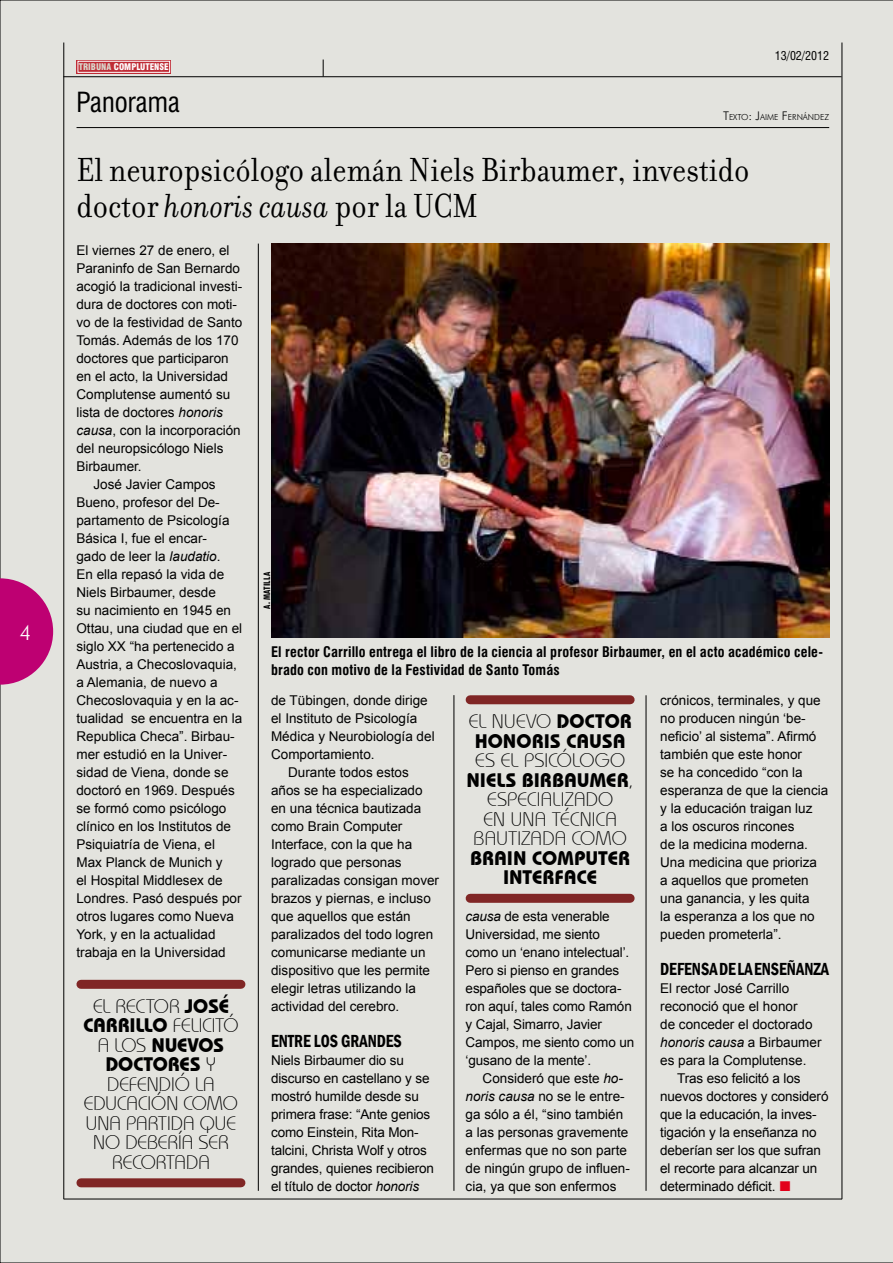
<style>
.page{position:relative;width:893px;height:1263px;background:#e3e3de}
.page>*{position:absolute;margin:0;border:0;box-sizing:border-box;transform-origin:0 0}
.t1{font:36px/36px "Filosofia";color:#000;scale:.9 1}
.t2{font:condensed 27px "Swiss 721 BT";color:#000}
.t3{font:300 21px "Futura BT";color:#fff}
.t4{font:300 19.5px/19.5px "Bauhaus IT Cby BT";letter-spacing:.005em;color:#000;text-align:center}
.t5{font:700 19.5px/19.5px "Bauhaus IT Cby BT";letter-spacing:.025em;color:#000;text-align:center}
.t6{font:600 condensed 18px "Franklin Gothic";color:#000;scale:.9 1}
.t7{font:700 condensed 14.25px/18px "Swiss 721 BT";letter-spacing:.01em;color:#000}
.t8{font:13.5px/18px "Arial";color:#000}
.t9{font:italic 13.5px "Arial";color:#000}
.t10{font:condensed 12px "Swiss 721 BT";color:#000}
.t11{font:900 condensed 9px "Swiss 721 BT";color:#fff}
.t12{font:700 condensed 9px "Futura BT";letter-spacing:.025em;color:#000}
.t13{font:300 8.4px "Futura BT";color:#000}
.s1{color:#dad8cd}
.s2{font-size:12px}
.s3{font-style:italic}
.s4{font-weight:300}
.s5{font-style:normal}
.s6{font-weight:700}
</style>
<div class="page">
<hr style="left:64px;top:43px;width:1px;height:1156px;background:#000">
<hr style="left:77px;top:127px;width:752px;height:1px;background:#000">
<hr style="left:842px;top:43px;width:1px;height:1156px;background:#000">
<div style="left:77px;top:60px;width:94px;height:13px;background:#bf2b35"></div>
<div style="left:78px;top:61px;width:92px;height:11px;border:1px solid #fff"></div>
<hr style="left:63px;top:76px;width:779px;height:1px;background:#000">
<svg style="left:323px;top:60px;width:1px;height:17px"></svg>
<hr style="left:64px;top:1199px;width:778px;height:1px;background:#000">
<svg style="left:0;top:578px;width:53px;height:107px;background:#c63189"></svg>
<img style="left:271px;top:244px;width:558px;height:393px">
<div style="left:81px;top:980px;width:160px;height:9px;background:#802625"></div>
<div style="left:81px;top:1178px;width:160px;height:9px;background:#802625"></div>
<hr style="left:258px;top:244px;width:1px;height:947px;background:#000">
<hr style="left:454px;top:695px;width:1px;height:496px;background:#000">
<hr style="left:646px;top:695px;width:1px;height:496px;background:#000">
<div style="left:470px;top:695px;width:160px;height:9px;background:#802625"></div>
<div style="left:470px;top:894px;width:160px;height:9px;background:#802625"></div>
<svg style="left:780px;top:1181px;width:10px;height:10px"></svg>
<h3 class="t3" style="left:19px;top:619px;width:14px">4</h3>
<p class="t11" style="left:79px;top:62px;width:91px"><span class="s1">TRIBUNA</span> COMPLUTENSE</p>
<h2 class="t2" style="left:77px;top:86px;width:105px">Panorama</h2>
<p class="t10" style="left:775px;top:48px;width:56px">13/02/2012</p>
<p class="t13" style="left:723px;top:112px;width:108px"><span class="s2">T</span>EXTO<span class="s2">: J</span>AIME <span class="s2">F</span>ERNÁNDEZ</p>
<h1 class="t1" style="left:77px;top:153px;width:749px">El neuropsicólogo alemán Niels Birbaumer, investido doctor <span class="s3">honoris causa</span> por la UCM</h1>
<p class="t8" style="left:76px;top:241px;width:155px">El viernes 27 de enero, el</p>
<p class="t8" style="left:76px;top:259px;width:165px">Paraninfo de San Bernardo</p>
<p class="t8" style="left:76px;top:277px;width:167px">acogió la tradicional investi-</p>
<p class="t8" style="left:76px;top:295px;width:162px">dura de doctores con moti-</p>
<p class="t8" style="left:76px;top:313px;width:167px">vo de la festividad de Santo</p>
<p class="t8" style="left:76px;top:331px;width:164px">Tomás. Además de los 170</p>
<p class="t8" style="left:76px;top:349px;width:154px">doctores que participaron</p>
<p class="t8" style="left:76px;top:367px;width:153px">en el acto, la Universidad</p>
<p class="t8" style="left:76px;top:385px;width:155px">Complutense aumentó su</p>
<p class="t8" style="left:76px;top:403px;width:148px">lista de doctores <span class="s3">honoris</span></p>
<p class="t8" style="left:76px;top:421px;width:166px"><span class="s3">causa</span>, con la incorporación</p>
<p class="t8" style="left:76px;top:439px;width:149px">del neuropsicólogo Niels</p>
<p class="t8" style="left:76px;top:457px;width:67px">Birbaumer.</p>
<p class="t8" style="left:93px;top:475px;width:124px">José Javier Campos</p>
<p class="t8" style="left:76px;top:493px;width:145px">Bueno, profesor del De-</p>
<p class="t8" style="left:76px;top:511px;width:155px">partamento de Psicología</p>
<p class="t8" style="left:76px;top:529px;width:132px">Básica I, fue el encar-</p>
<p class="t8" style="left:76px;top:547px;width:146px">gado de leer la <span class="s3">laudatio</span>.</p>
<p class="t8" style="left:76px;top:565px;width:149px">En ella repasó la vida de</p>
<p class="t8" style="left:76px;top:583px;width:141px">Niels Birbaumer, desde</p>
<p class="t8" style="left:76px;top:601px;width:156px">su nacimiento en 1945 en</p>
<p class="t8" style="left:76px;top:619px;width:167px">Ottau, una ciudad que en el</p>
<p class="t8" style="left:76px;top:637px;width:160px">siglo XX “ha pertenecido a</p>
<p class="t8" style="left:76px;top:655px;width:162px">Austria, a Checoslovaquia,</p>
<p class="t8" style="left:76px;top:673px;width:143px">a Alemania, de nuevo a</p>
<p class="t8" style="left:76px;top:691px;width:164px">Checoslovaquia y en la ac-</p>
<p class="t8" style="left:76px;top:709px;width:167px">tualidad se encuentra en la</p>
<p class="t8" style="left:76px;top:727px;width:160px">Republica Checa”. Birbau-</p>
<p class="t8" style="left:76px;top:745px;width:152px">mer estudió en la Univer-</p>
<p class="t8" style="left:76px;top:763px;width:154px">sidad de Viena, donde se</p>
<p class="t8" style="left:76px;top:781px;width:160px">doctoró en 1969. Después</p>
<p class="t8" style="left:76px;top:799px;width:152px">se formó como psicólogo</p>
<p class="t8" style="left:76px;top:817px;width:156px">clínico en los Institutos de</p>
<p class="t8" style="left:76px;top:835px;width:140px">Psiquiatría de Viena, el</p>
<p class="t8" style="left:76px;top:853px;width:148px">Max Planck de Munich y</p>
<p class="t8" style="left:76px;top:871px;width:148px">el Hospital Middlesex de</p>
<p class="t8" style="left:76px;top:889px;width:167px">Londres. Pasó después por</p>
<p class="t8" style="left:76px;top:907px;width:159px">otros lugares como Nueva</p>
<p class="t8" style="left:76px;top:925px;width:141px">York, y en la actualidad</p>
<p class="t8" style="left:76px;top:943px;width:151px">trabaja en la Universidad</p>
<p class="t12" style="left:262px;top:609px;width:38px;rotate:-90deg">a. matilla</p>
<p class="t7" style="left:271px;top:643px;width:554px">El rector Carrillo entrega el libro de la ciencia al profesor Birbaumer, en el acto académico cele&shy;brado con motivo de la Festividad de Santo Tomás</p>
<h3 class="t5" style="left:469px;top:711px;width:164px"><span class="s4">EL NUEVO</span> DOCTOR<br>HONORIS CAUSA</h3>
<h3 class="t4" style="left:475px;top:750px;width:151px">ES EL PSICÓLOGO</h3>
<h3 class="t5" style="left:467px;top:770px;width:168px">NIELS BIRBAUMER<span class="s4">,</span></h3>
<h3 class="t4" style="left:487px;top:789px;width:49px">ESPECIALI</h3>
<h3 class="t4" style="left:564px;top:789px;width:23px">ZADO</h3>
<h3 class="t4" style="left:483px;top:809px;width:40px">EN UNA</h3>
<p class="t8" style="left:271px;top:691px;width:158px">de Tübingen, donde dirige</p>
<p class="t8" style="left:271px;top:709px;width:148px">el Instituto de Psicología</p>
<p class="t8" style="left:271px;top:727px;width:165px">Médica y Neurobiología del</p>
<p class="t8" style="left:271px;top:745px;width:105px">Comportamiento.</p>
<p class="t8" style="left:288px;top:763px;width:122px">Durante todos estos</p>
<p class="t8" style="left:271px;top:781px;width:153px">años se ha especializado</p>
<p class="t8" style="left:271px;top:799px;width:152px">en una técnica bautizada</p>
<p class="t8" style="left:271px;top:817px;width:133px">como Brain Computer</p>
<p class="t8" style="left:271px;top:835px;width:143px">Interface, con la que ha</p>
<p class="t8" style="left:271px;top:853px;width:132px">logrado que personas</p>
<p class="t8" style="left:271px;top:871px;width:170px">paralizadas consigan mover</p>
<p class="t8" style="left:271px;top:889px;width:161px">brazos y piernas, e incluso</p>
<p class="t8" style="left:271px;top:907px;width:141px">que aquellos que están</p>
<p class="t8" style="left:271px;top:925px;width:164px">paralizados del todo logren</p>
<p class="t8" style="left:271px;top:943px;width:156px">comunicarse mediante un</p>
<p class="t8" style="left:271px;top:961px;width:161px">dispositivo que les permite</p>
<p class="t8" style="left:271px;top:979px;width:146px">elegir letras utilizando la</p>
<p class="t8" style="left:271px;top:997px;width:130px">actividad del cerebro.</p>
<h3 class="t6" style="left:271px;top:1029px;width:147px">ENTRE LOS GRANDES</h3>
<p class="t8" style="left:271px;top:1051px;width:165px">Niels Birbaumer dio su discurso en castellano y se mostró humilde desde su primera frase: “Ante genios como Einstein, Rita Mon&shy;talcini, Christa Wolf y otros grandes, quienes recibieron el título de doctor <span class="s3">honoris</span></p>
<p class="t8" style="left:660px;top:691px;width:170px">crónicos, terminales, y que no producen ningún ‘be&shy;neficio’ al sistema”. Afirmó también que este honor<br>se ha concedido “con la esperanza de que la ciencia y la educación traigan luz<br>a los oscuros rincones<br>de la medicina moderna.<br>Una medicina que prioriza<br>a aquellos que prometen una ganancia, y les quita<br>la esperanza a los que no pueden prometerla”.</p>
<h3 class="t6" style="left:660px;top:957px;width:189px">DEFENSA DE LA ENSEÑANZA</h3>
<p class="t8" style="left:660px;top:979px;width:131px">El rector José Carrillo</p>
<p class="t8" style="left:660px;top:997px;width:139px">reconoció que el honor</p>
<p class="t8" style="left:660px;top:1015px;width:154px">de conceder el doctorado</p>
<p class="t9" style="left:660px;top:1033px;width:163px">honoris causa <span class="s5">a Birbaumer</span></p>
<p class="t8" style="left:660px;top:1051px;width:148px">es para la Complutense.</p>
<p class="t8" style="left:677px;top:1069px;width:125px">Tras eso felicitó a los</p>
<p class="t8" style="left:660px;top:1087px;width:170px">nuevos doctores y consideró</p>
<p class="t8" style="left:660px;top:1105px;width:158px">que la educación, la inves-</p>
<p class="t8" style="left:660px;top:1123px;width:158px">tigación y la enseñanza no</p>
<p class="t8" style="left:660px;top:1141px;width:162px">deberían ser los que sufran</p>
<p class="t8" style="left:660px;top:1159px;width:159px">el recorte para alcanzar un</p>
<p class="t8" style="left:660px;top:1177px;width:117px">determinado déficit.</p>
<h3 class="t4" style="left:474px;top:809px;width:155px;text-align:left;text-indent:78px">TÉCNICA<br>BAUTIZADA COMO</h3>
<h3 class="t5" style="left:470px;top:848px;width:161px">BRAIN COMPUTER<br>INTERFACE</h3>
<p class="t8" style="left:466px;top:907px;width:170px"><span class="s3">causa</span> de esta venerable<br>Universidad, me siento como un ‘enano intelectual’.<br>Pero si pienso en grandes españoles que se doctora&shy;ron aquí, tales como Ramón y Cajal, Simarro, Javier<br>Campos, me siento como un ‘gusano de la mente’.</p>
<p class="t8" style="left:466px;top:1069px;width:166px;text-indent:17px">Consideró que este <span class="s3">ho&shy;noris causa</span> no se le entre&shy;ga sólo a él, “sino también a las personas gravemente enfermas que no son parte de ningún grupo de influen&shy;cia, ya que son enfermos</p>
<h3 class="t4" style="left:83px;top:996px;width:157px">EL RECTOR <span class="s6">JOSÉ<br>CARRILLO</span> FELICITÓ<br>A LOS <span class="s6">NUEVOS<br>DOCTORES</span> Y<br>DEFENDIÓ LA<br>EDUCACIÓN COMO<br>UNA PARTIDA QUE<br>NO DEBERÍA SER<br>RECORTADA</h3>
</div>
